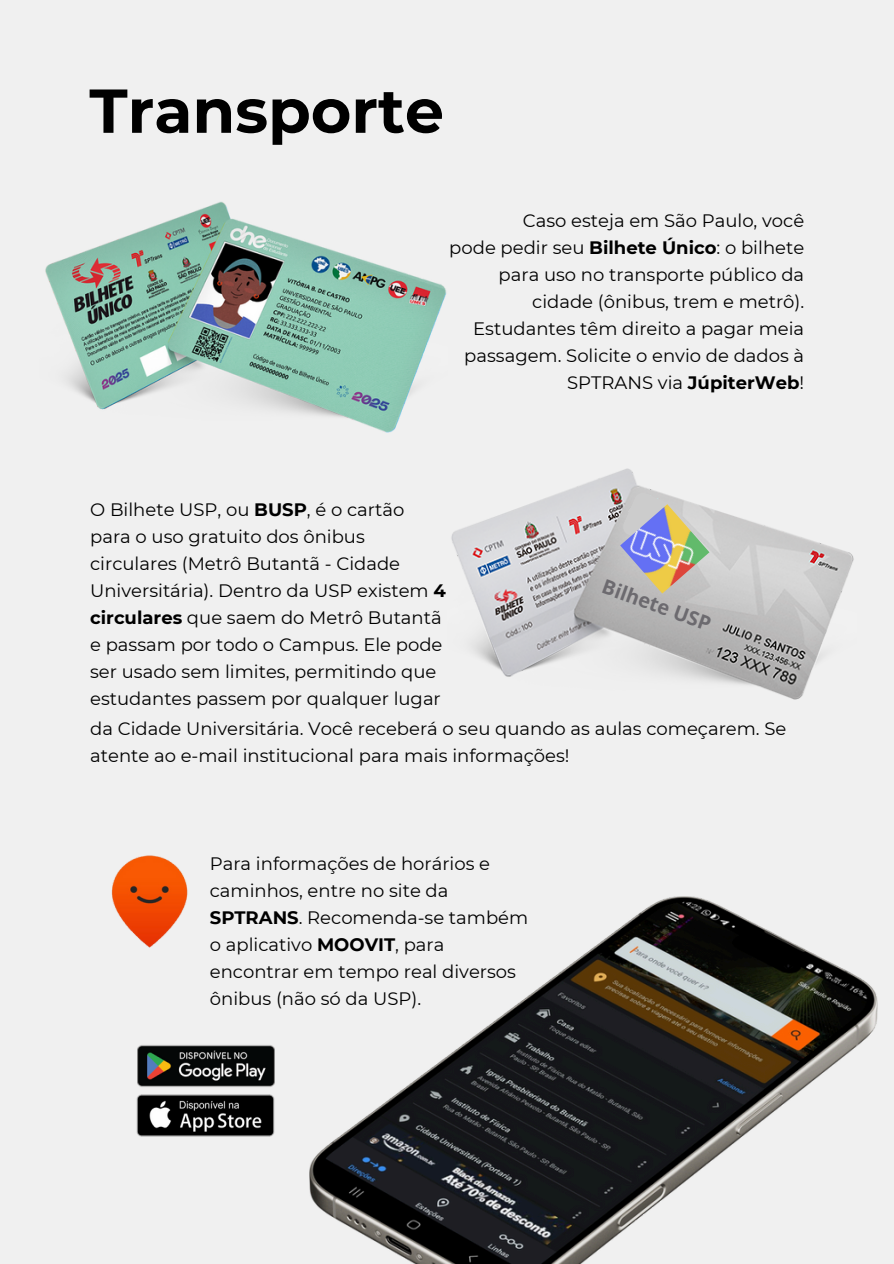
<style>
.page{position:relative;width:894px;height:1264px;background:#fff}
.page>*{position:absolute;margin:0;border:0;box-sizing:border-box;transform-origin:0 0}
.t1{font:700 61.8px "Montserrat";color:#000}
.t2{font:700 19.95px "Open Sans";color:#6c6a6f}
.t3{font:18px/27px "Montserrat";color:#000}
.s1{font-weight:700}
</style>
<div class="page">
<div style="left:0;top:0;width:893px;height:1263px;background:#f0f0f0"></div>
<img style="left:45px;top:202px;width:402px;height:231px">
<img style="left:451px;top:469px;width:403px;height:230px">
<svg style="left:621px;top:491px;width:55px;height:13px"></svg>
<img style="left:620px;top:504px;width:89px;height:89px">
<img style="left:309px;top:896px;width:568px;height:367px">
<img style="left:111px;top:855px;width:77px;height:93px">
<img style="left:137px;top:1045px;width:137px;height:42px">
<img style="left:136px;top:1094px;width:139px;height:43px">
<p class="t1" style="left:89px;top:73px;width:356px">Transporte</p>
<p class="t3" style="left:522px;top:207px;width:283px">Caso esteja em São Paulo, você</p>
<p class="t3" style="left:449px;top:234px;width:356px;text-align:right">pode pedir seu <span class="s1">Bilhete Único</span>: o bilhete para uso no transporte público da cidade (ônibus, trem e metrô).<br>Estudantes têm direito a pagar meia passagem. Solicite o envio de dados à SPTRANS via <span class="s1">JúpiterWeb</span>!</p>
<p class="t3" style="left:90px;top:496px;width:357px">O Bilhete USP, ou <span class="s1">BUSP</span>, é o cartão para o uso gratuito dos ônibus circulares (Metrô Butantã - Cidade Universitária). Dentro da USP existem <span class="s1">4 circulares</span> que saem do Metrô Butantã e passam por todo o Campus. Ele pode ser usado sem limites, permitindo que estudantes passem por qualquer lugar</p>
<h1 class="t2" style="left:607px;top:572px;width:116px;rotate:20deg">Bilhete USP</h1>
<p class="t3" style="left:90px;top:715px;width:697px">da Cidade Universitária. Você receberá o seu quando as aulas começarem. Se atente ao e-mail institucional para mais informações!</p>
<p class="t3" style="left:210px;top:850px;width:320px">Para informações de horários e caminhos, entre no site da<br><span class="s1">SPTRANS</span>. Recomenda-se também o aplicativo <span class="s1">MOOVIT</span>, para encontrar em tempo real diversos ônibus (não só da USP).</p>
</div>
